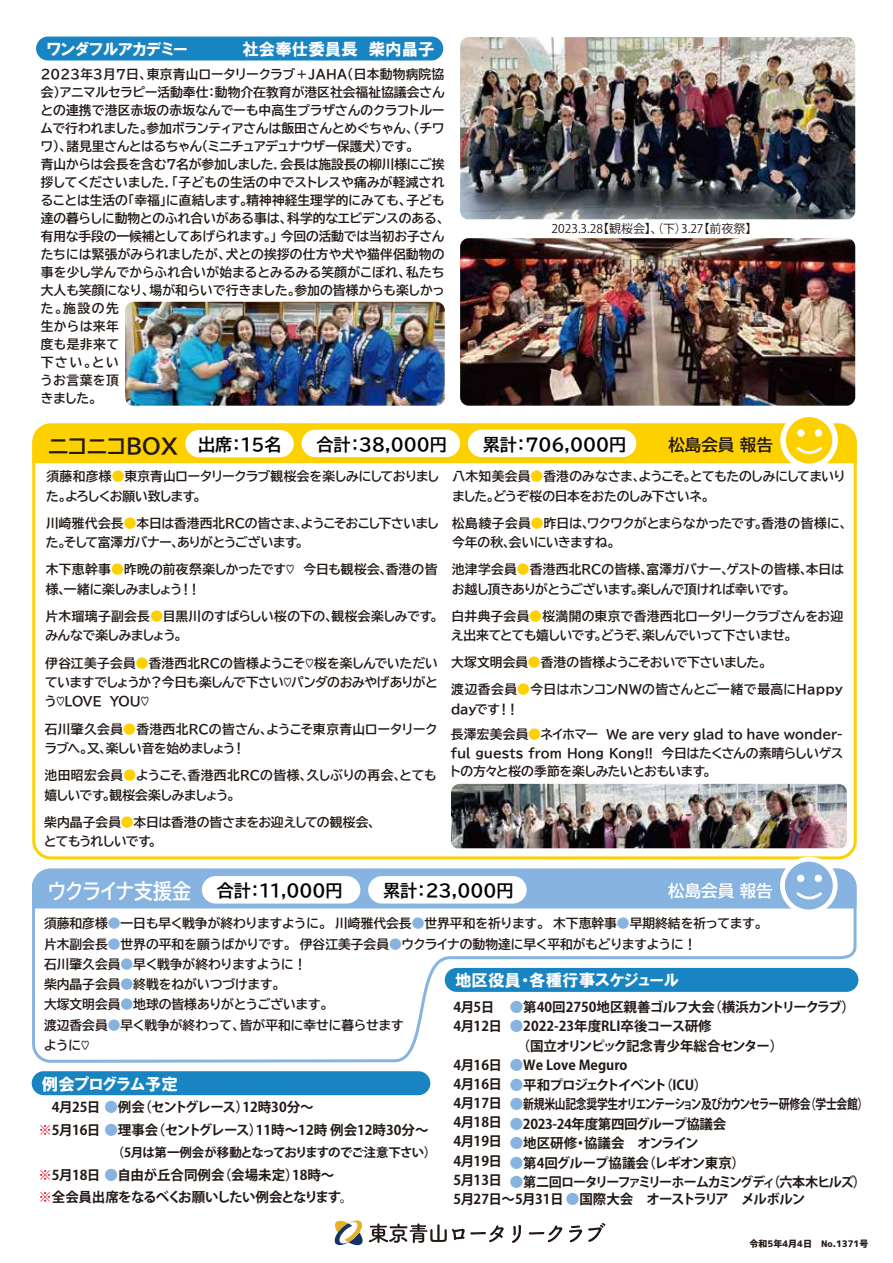
<style>
.page{position:relative;width:893px;height:1263px;background:#fff}
.page>*{position:absolute;margin:0;border:0;box-sizing:border-box;transform-origin:0 0}
.t1{font:21px "BIZ UDP Gothic Bold";color:#221815}
.t2{font:21px "BIZ UDP Gothic Bold";color:#fff;scale:.9 1}
.t3{font:17.1px "BIZ UDP Gothic Bold";color:#040000}
.t4{font:16.5px "HGP Soei Kakugothic UB";color:#fff}
.t5{font:16.5px "BIZ UDP Gothic Bold";color:#221815}
.t6{font:16.5px "BIZ UDP Gothic Bold";color:#fff}
.t7{font:700 13.5px/19.2px "Koz Go Pr 6 N";letter-spacing:-.03em;color:#221815}
.t8{font:700 13.5px/22.5px "Koz Go Pr 6 N";color:#221815}
.t9{font:700 13.5px "Koz Go Pr 6 N";letter-spacing:-.065em;color:#221815;scale:.8 1}
.t10{font:700 13.5px "Koz Go Pr 6 N";letter-spacing:-.11em;color:#221815}
.t11{font:700 13.5px "Koz Go Pr 6 N";letter-spacing:-.09em;color:#221815}
.t12{font:12.75px/18px "BIZ UDP Gothic Bold";color:#221815}
.t13{font:12.75px/19.5px "BIZ UDP Gothic Bold";letter-spacing:-.02em;color:#221815}
.t14{font:700 12.45px "Koz Go Pr 6 N";letter-spacing:-.06em;color:#221815}
.t15{font:12px "Koz Go Pr 6 N";color:#221815}
.t16{font:9px "Corporate Logo Bold";color:#221815}
.s1{font-size:17.1px;color:#040000}
.s2{color:#fdd000}
.s3{color:#86b3e0}
.s4{color:#e60012}
</style>
<div class="page">
<svg style="left:32px;top:910px;width:826px;height:153px"></svg>
<svg style="left:512px;top:1224px;width:9px;height:19px"></svg>
<svg style="left:529px;top:1223px;width:77px;height:20px"></svg>
<svg style="left:334px;top:1220px;width:170px;height:26px"></svg>
<div style="left:786px;top:417px;width:46px;height:46px;background:#fdd000;border-radius:50%"></div>
<svg style="left:32px;top:422px;width:825px;height:43px;background:#fdd625"></svg>
<div style="left:797px;top:429px;width:8px;height:8px;background:#fff;border-radius:50%"></div>
<div style="left:815px;top:429px;width:7px;height:8px;background:#fff;border-radius:50%"></div>
<div style="left:302px;top:430px;width:158px;height:27px;background:#fff;border-radius:14px"></div>
<div style="left:468px;top:430px;width:168px;height:27px;background:#fff;border-radius:14px"></div>
<div style="left:185px;top:430px;width:109px;height:27px;background:#fff;border-radius:14px"></div>
<div style="left:32px;top:1071px;width:398px;height:24px;background:#1884c1;border-radius:12px"></div>
<div style="left:445px;top:968px;width:413px;height:24px;background:#1884c1;border-radius:12px"></div>
<div style="left:780px;top:857px;width:58px;height:57px;background:#fff;border-radius:50%"></div>
<div style="left:786px;top:862px;width:46px;height:47px;background:#86b3e0;border-radius:50%"></div>
<div style="left:785px;top:862px;width:48px;height:47px;border:2px solid #86b3e0;border-radius:50%"></div>
<svg style="left:32px;top:867px;width:825px;height:43px;background:#94bbe3"></svg>
<div style="left:797px;top:875px;width:7px;height:7px;background:#fff;border-radius:50%"></div>
<div style="left:815px;top:875px;width:7px;height:7px;background:#fff;border-radius:50%"></div>
<div style="left:36px;top:37px;width:407px;height:24px;background:#1884c1;border-radius:12px"></div>
<img style="left:125px;top:302px;width:320px;height:104px">
<img style="left:460px;top:238px;width:395px;height:168px">
<img style="left:460px;top:37px;width:395px;height:182px">
<div style="left:202px;top:876px;width:158px;height:27px;background:#fff;border-radius:14px"></div>
<div style="left:368px;top:876px;width:159px;height:27px;background:#fff;border-radius:14px"></div>
<img style="left:451px;top:784px;width:396px;height:64px">
<p class="t4" style="left:47px;top:41px;width:389px">ワンダフルアカデミー　　　　　社会奉仕委員長　柴内晶子</p>
<p class="t12" style="left:41px;top:65px;width:405px">2023年3月7日、東京青山ロータリークラブ＋JAHA（日本動物病院協会）アニマルセラピー活動奉仕：動物介在教育が港区社会福祉協議会さんとの連携で港区赤坂の赤坂なんでーも中高生プラザさんのクラフトルームで行われました｡参加ボランティアさんは飯田さんとめぐちゃん、（チワワ）、諸見里さんとはるちゃん（ミニチュアデュナウザー保護犬）です｡<br>青山からは会長を含む7名が参加しました．会長は施設長の柳川様にご挨拶してくださいました．「子どもの生活の中でストレスや痛みが軽減されることは生活の「幸福」に直結します｡精神神経生理学的にみても、子ども達の暮らしに動物とのふれ合いがある事は、科学的なエビデンスのある、有用な手段の一候補としてあげられます｡」 今回の活動では当初お子さんたちには緊張がみられましたが、犬との挨拶の仕方や犬や猫伴侶動物の事を少し学んでからふれ合いが始まるとみるみる笑顔がこぼれ、私たち大人も笑顔になり、場が和らいで行きました｡参加の皆様からも楽しかった｡施設の先<br>生からは来年<br>度も是非来て<br>下さい｡とい<br>うお言葉を頂<br>きました｡</p>
<p class="t15" style="left:552px;top:222px;width:207px">2023.3.28【観桜会】、（下）3.27【前夜祭】</p>
<h1 class="t1" style="left:48px;top:435px;width:235px">ニコニコBOX <span class="s1">出席：15名</span></h1>
<h2 class="t3" style="left:316px;top:435px;width:132px">合計：38,000円</h2>
<h2 class="t3" style="left:483px;top:435px;width:145px">累計：706,000円</h2>
<p class="t5" style="left:668px;top:437px;width:106px">松島会員 報告</p>
<p class="t12" style="left:46px;top:467px;width:394px;line-height:19.5px">須藤和彦様<span class="s2">●</span>東京青山ロータリークラブ観桜会を楽しみにしておりました。よろしくお願い致します。</p>
<p class="t13" style="left:46px;top:513px;width:394px">川崎雅代会長<span class="s2">●</span>本日は香港西北RCの皆さま、ようこそおこし下さいました。そして富澤ガバナー、ありがとうございます。</p>
<p class="t12" style="left:46px;top:560px;width:393px;line-height:19.5px">木下恵幹事<span class="s2">●</span>昨晩の前夜祭楽しかったです♡　今日も観桜会、香港の皆様、一緒に楽しみましょう！！</p>
<p class="t12" style="left:45px;top:606px;width:394px;line-height:19.5px">片木瑠璃子副会長<span class="s2">●</span>目黒川のすばらしい桜の下の、観桜会楽しみです。みんなで楽しみましょう。</p>
<p class="t12" style="left:45px;top:653px;width:395px;line-height:19.5px;text-align:justify">伊谷江美子会員<span class="s2">●</span>香港西北RCの皆様ようこそ♡桜を楽しんでいただいていますでしょうか？今日も楽しんで下さい♡パンダのおみやげありがとう♡LOVE　YOU♡</p>
<p class="t12" style="left:45px;top:719px;width:394px;line-height:19.5px">石川肇久会員<span class="s2">●</span>香港西北RCの皆さん、ようこそ東京青山ロータリークラブへ。又、楽しい音を始めましょう！</p>
<p class="t12" style="left:44px;top:765px;width:394px;line-height:19.5px">池田昭宏会員<span class="s2">●</span>ようこそ、香港西北RCの皆様、久しぶりの再会、とても嬉しいです。観桜会楽しみましょう。</p>
<p class="t12" style="left:44px;top:812px;width:333px;line-height:19.5px">柴内晶子会員<span class="s2">●</span>本日は香港の皆さまをお迎えしての観桜会、とてもうれしいです。</p>
<p class="t13" style="left:452px;top:467px;width:394px">八木知美会員<span class="s2">●</span>香港のみなさま、ようこそ。とてもたのしみにしてまいりました。どうぞ桜の日本をおたのしみ下さいネ。</p>
<p class="t12" style="left:452px;top:513px;width:396px;line-height:19.5px">松島綾子会員<span class="s2">●</span>昨日は、ワクワクがとまらなかったです。香港の皆様に、今年の秋、会いにいきますね。</p>
<p class="t12" style="left:452px;top:560px;width:393px;line-height:19.5px">池津学会員<span class="s2">●</span>香港西北RCの皆様、富澤ガバナー、ゲストの皆様、本日はお越し頂きありがとうございます。楽しんで頂ければ幸いです。</p>
<p class="t12" style="left:451px;top:606px;width:393px;line-height:19.5px">白井典子会員<span class="s2">●</span>桜満開の東京で香港西北ロータリークラブさんをお迎え出来てとても嬉しいです。どうぞ、楽しんでいって下さいませ。</p>
<p class="t12" style="left:451px;top:649px;width:394px;line-height:27px">大塚文明会員<span class="s2">●</span>香港の皆様ようこそおいで下さいました。<br>渡辺香会員<span class="s2">●</span>今日はホンコンNWの皆さんとご一緒で最高にHappy</p>
<p class="t12" style="left:451px;top:696px;width:394px;line-height:25.5px">dayです！！<br>長澤宏美会員<span class="s2">●</span>ネイホマー　We are very glad to have wonder-</p>
<p class="t12" style="left:451px;top:744px;width:394px">ful guests from Hong Kong!!　今日はたくさんの素晴らしいゲストの方々と桜の季節を楽しみたいとおもいます。</p>
<h1 class="t2" style="left:48px;top:881px;width:160px">ウクライナ支援金</h1>
<h2 class="t3" style="left:217px;top:882px;width:128px">合計：11,000円</h2>
<h2 class="t3" style="left:383px;top:882px;width:132px">累計：23,000円</h2>
<p class="t6" style="left:668px;top:882px;width:106px">松島会員 報告</p>
<p class="t12" style="left:44px;top:913px;width:720px;line-height:20.2px">須藤和彦様<span class="s3">●</span>一日も早く戦争が終わりますように。　川崎雅代会長<span class="s3">●</span>世界平和を祈ります。　木下恵幹事<span class="s3">●</span>早期終結を祈ってます。片木副会長<span class="s3">●</span>世界の平和を願うばかりです。　伊谷江美子会員<span class="s3">●</span>ウクライナの動物達に早く平和がもどりますように！　<br>石川肇久会員<span class="s3">●</span>早く戦争が終わりますように！　<br>柴内晶子会員<span class="s3">●</span>終戦をねがいつづけます。　<br>大塚文明会員<span class="s3">●</span>地球の皆様ありがとうございます。　<br>渡辺香会員<span class="s3">●</span>早く戦争が終わって、皆が平和に幸せに暮らせます<br>ように♡</p>
<p class="t4" style="left:455px;top:972px;width:225px">地区役員・各種行事スケジュール</p>
<p class="t8" style="left:510px;top:996px;width:347px"><span class="s3">●</span>第40回2750地区親善ゴルフ大会（横浜カントリークラブ）</p>
<p class="t8" style="left:510px;top:1017px;width:275px;line-height:19.5px"><span class="s3">●</span>2022-23年度RLI卒後コース研修<br>　（国立オリンピック記念青少年総合センター）</p>
<p class="t8" style="left:510px;top:1054px;width:119px"><span class="s3">●</span>We Love Meguro</p>
<p class="t11" style="left:510px;top:1077px;width:199px"><span class="s3">●</span>平和プロジェクトイベント（ICU）</p>
<p class="t9" style="left:510px;top:1097px;width:450px"><span class="s3">●</span>新規米山記念奨学生オリエンテーション及びカウンセラー研修会（学士会館）</p>
<p class="t7" style="left:510px;top:1114px;width:218px"><span class="s3">●</span>2023-24年度第四回グループ協議会</p>
<p class="t8" style="left:510px;top:1132px;width:190px"><span class="s3">●</span>地区研修・協議会　オンライン</p>
<p class="t7" style="left:510px;top:1153px;width:237px"><span class="s3">●</span>第4回グループ協議会（レギオン東京）</p>
<p class="t10" style="left:510px;top:1175px;width:358px"><span class="s3">●</span>第二回ロータリーファミリーホームカミングディ（六本木ヒルズ）</p>
<p class="t7" style="left:453px;top:998px;width:50px">4月5日<br>4月12日</p>
<p class="t7" style="left:453px;top:1055px;width:353px">4月16日<br>4月16日<br>4月17日<br>4月18日<br>4月19日<br>4月19日<br>5月13日<br>5月27日～5月31日 <span class="s3">●</span>国際大会　オーストラリア　メルボルン</p>
<p class="t4" style="left:42px;top:1075px;width:138px">例会プログラム予定</p>
<p class="t8" style="left:38px;top:1096px;width:392px">　4月25日 <span class="s3">●</span>例会（セントグレース）12時30分～<br><span class="s4">※</span>5月16日 <span class="s3">●</span>理事会（セントグレース）11時～12時 例会12時30分～</p>
<p class="t7" style="left:38px;top:1164px;width:323px;line-height:22.4px"><span class="s4">※</span>5月18日 <span class="s3">●</span>自由が丘合同例会（会場未定）18時～<br><span class="s4">※</span>全会員出席をなるべくお願いしたい例会となります。　</p>
<p class="t14" style="left:112px;top:1146px;width:326px">（5月は第一例会が移動となっておりますのでご注意下さい）</p>
<p class="t16" style="left:750px;top:1237px;width:120px">令和5年4月4日　No.1371号</p>
</div>
